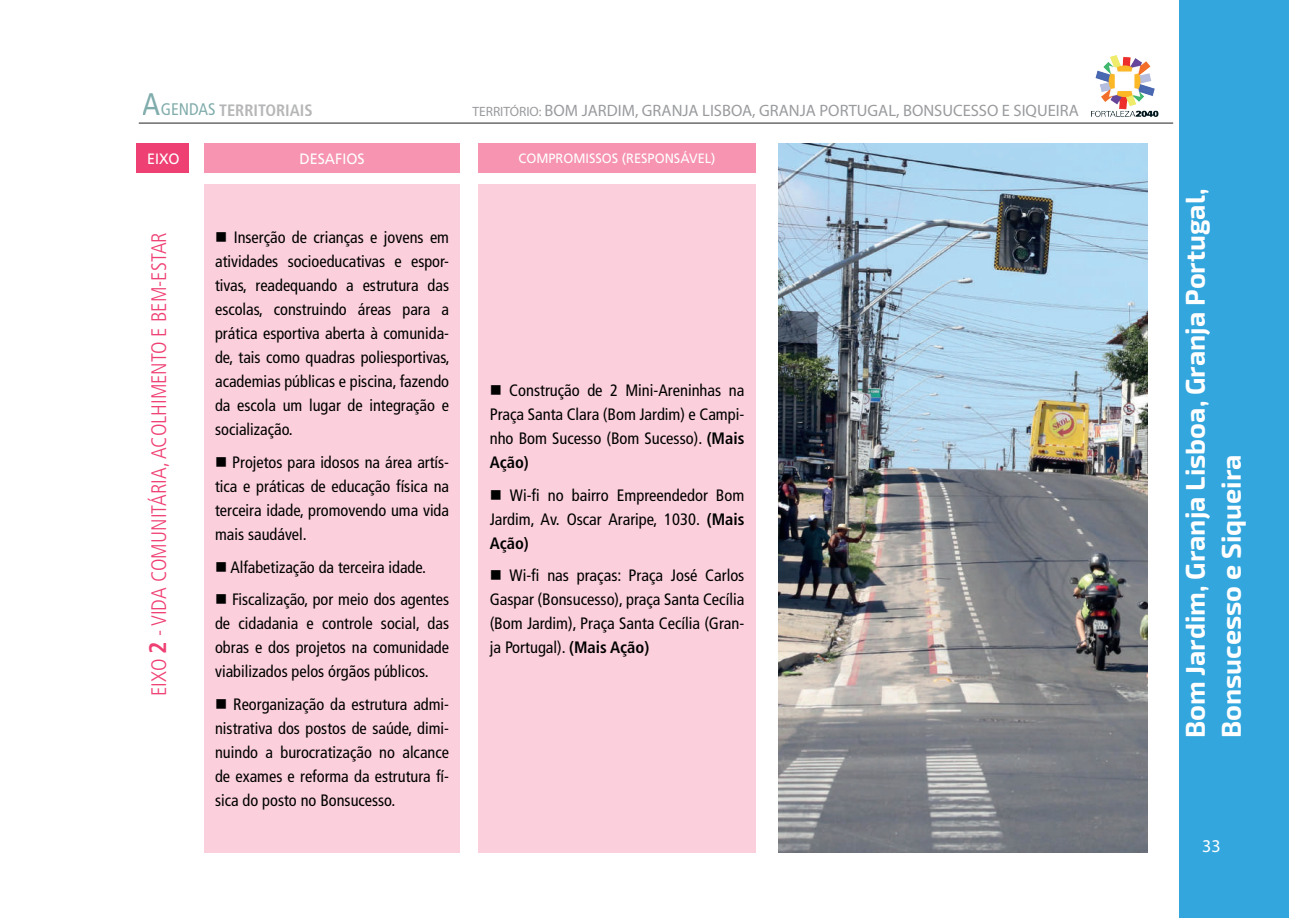
<style>
.page{position:relative;width:1289px;height:919px;background:#fff}
.page>*{position:absolute;margin:0;border:0;box-sizing:border-box;transform-origin:0 0}
.t1{font:700 27px/36px "Exo 2.0";color:#fff}
.t2{font:300 condensed 21px "Frutiger LT Std";color:#ef4073}
.t3{font:18px "Myriad Pro";color:#fff}
.t4{font:condensed 16.5px/24px "Frutiger LT Std";color:#000;text-align:justify}
.t5{font:16.5px "Myriad Pro";color:#999b9e}
.t6{font:700 condensed 16.5px "Frutiger LT Std";color:#6c6d70}
.t7{font:15px "Frutiger LT Std";color:#fff;scale:.95 1}
.t8{font:13.5px "Frutiger LT Std";color:#fff;scale:.95 1}
.s1{font-weight:400;font-size:31.2px;color:#025958}
.s2{font-weight:400;font-size:16.8px;color:#025958}
.s3{font-size:13.5px}
.s4{font-weight:700;font-size:24px}
.s5{font-weight:700}
</style>
<div class="page">
<div style="left:1179px;top:1px;width:109px;height:917px;background:#33a6de"></div>
<img style="left:1091px;top:55px;width:68px;height:62px">
<hr style="left:139px;top:123px;width:1034px;height:1px;background:#231f20">
<div style="left:478px;top:184px;width:278px;height:668px;background:#fbcfdc"></div>
<div style="left:204px;top:184px;width:255px;height:668px;background:#fbcfdc"></div>
<div style="left:136px;top:143px;width:53px;height:30px;background:#ef4073"></div>
<div style="left:204px;top:143px;width:255px;height:30px;background:#f694b1"></div>
<div style="left:478px;top:143px;width:278px;height:30px;background:#f694b1"></div>
<img style="left:778px;top:143px;width:369px;height:709px">
<p class="t6" style="left:143px;top:100px;width:171px"><span class="s1">A</span><span class="s2">GENDAS</span> TERRITORIAIS</p>
<p class="t5" style="left:472px;top:100px;width:608px"><span class="s3">TERRITÓRIO:</span> BOM JARDIM, GRANJA LISBOA, GRANJA PORTUGAL, BONSUCESSO E SIQUEIRA</p>
<p class="t7" style="left:147px;top:150px;width:36px">EIXO</p>
<p class="t7" style="left:299px;top:150px;width:70px">DESAFIOS</p>
<p class="t8" style="left:518px;top:150px;width:209px">COMPROMISSOS (RESPONSÁVEL)</p>
<p class="t2" style="left:147px;top:696px;width:465px;rotate:-90deg">EIXO <span class="s4">2</span> - VIDA COMUNITÁRIA, ACOLHIMENTO E BEM-ESTAR</p>
<p class="t4" style="left:215px;top:226px;width:236px">■ Inserção de crianças e jovens em atividades socioeducativas e espor&shy;tivas, readequando a estrutura das escolas, construindo áreas para a prática esportiva aberta à comunida&shy;de, tais como quadras poliesportivas, academias públicas e piscina, fazendo da escola um lugar de integração e socialização.</p>
<p class="t4" style="left:215px;top:450px;width:235px">■ Projetos para idosos na área artís&shy;tica e práticas de educação física na terceira idade, promovendo uma vida mais saudável.</p>
<p class="t4" style="left:215px;top:555px;width:212px">■ Alfabetização da terceira idade.</p>
<p class="t4" style="left:215px;top:587px;width:235px">■ Fiscalização, por meio dos agentes de cidadania e controle social, das obras e dos projetos na comunidade viabilizados pelos órgãos públicos.</p>
<p class="t4" style="left:215px;top:692px;width:235px">■ Reorganização da estrutura admi&shy;nistrativa dos postos de saúde, dimi&shy;nuindo a burocratização no alcance de exames e reforma da estrutura fí&shy;sica do posto no Bonsucesso.</p>
<p class="t4" style="left:489px;top:378px;width:256px">■ Construção de 2 Mini-Areninhas na Praça Santa Clara (Bom Jardim) e Campi&shy;nho Bom Sucesso (Bom Sucesso). <span class="s5">(Mais Ação)</span></p>
<p class="t4" style="left:489px;top:483px;width:256px">■ Wi-fi no bairro Empreendedor Bom Jardim, Av. Oscar Araripe, 1030. <span class="s5">(Mais Ação)</span></p>
<p class="t4" style="left:489px;top:563px;width:256px">■ Wi-fi nas praças: Praça José Carlos Gaspar (Bonsucesso), praça Santa Cecília (Bom Jardim), Praça Santa Cecília (Gran&shy;ja Portugal). <span class="s5">(Mais Ação)</span></p>
<h1 class="t1" style="left:1177px;top:738px;width:550px;rotate:-90deg">Bom Jardim, Granja Lisboa, Granja Portugal,<br>Bonsucesso e Siqueira</h1>
<p class="t3" style="left:1202px;top:834px;width:20px">33</p>
</div>
